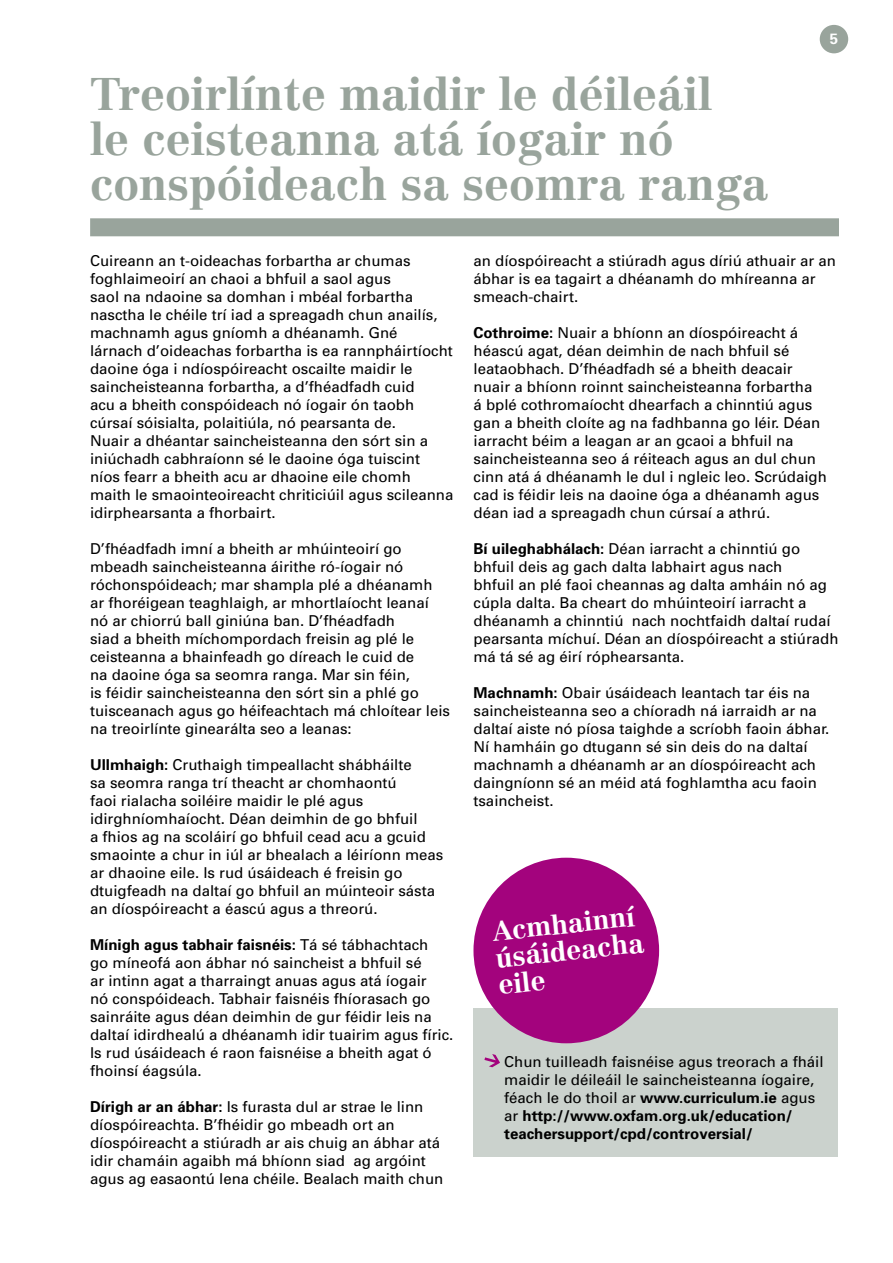
<style>
.page{position:relative;width:893px;height:1263px;background:#fff}
.page>*{position:absolute;margin:0;border:0;box-sizing:border-box;transform-origin:0 0}
.t1{font:700 45px/45px "Centennial CE";color:#99a49c}
.t2{font:700 27px/27px "Centennial CE";color:#fff}
.t3{font:15px/18px "Univers";color:#000}
.t4{font:700 15px "Univers";color:#fff}
.s1{font-weight:700}
</style>
<div class="page">
<div style="left:820px;top:25px;width:28px;height:28px;background:#99a49c;border-radius:50%"></div>
<div style="left:473px;top:1008px;width:365px;height:148px;background:#cbd2cd"></div>
<svg style="left:484px;top:1054px;width:16px;height:13px"></svg>
<div style="left:473px;top:858px;width:186px;height:185px;background:#a3037d;border-radius:50%"></div>
<div style="left:90px;top:218px;width:749px;height:18px;background:#99a49c"></div>
<h1 class="t1" style="left:90px;top:71px;width:680px">Treoirlínte maidir le déileáil<br>le ceisteanna atá íogair nó conspóideach sa seomra ranga</h1>
<p class="t4" style="left:830px;top:29px;width:10px">5</p>
<p class="t3" style="left:90px;top:252px;width:365px">Cuireann an t-oideachas forbartha ar chumas foghlaimeoirí an chaoi a bhfuil a saol agus<br>saol na ndaoine sa domhan i mbéal forbartha nasctha le chéile trí iad a spreagadh chun anailís, machnamh agus gníomh a dhéanamh. Gné lárnach d’oideachas forbartha is ea rannpháirtíocht daoine óga i ndíospóireacht oscailte maidir le saincheisteanna forbartha, a d’fhéadfadh cuid<br>acu a bheith conspóideach nó íogair ón taobh cúrsaí sóisialta, polaitiúla, nó pearsanta de.<br>Nuair a dhéantar saincheisteanna den sórt sin a iniúchadh cabhraíonn sé le daoine óga tuiscint níos fearr a bheith acu ar dhaoine eile chomh maith le smaointeoireacht chriticiúil agus scileanna idirphearsanta a fhorbairt.</p>
<p class="t3" style="left:90px;top:540px;width:362px">D’fhéadfadh imní a bheith ar mhúinteoirí go mbeadh saincheisteanna áirithe ró-íogair nó róchonspóideach; mar shampla plé a dhéanamh ar fhoréigean teaghlaigh, ar mhortlaíocht leanaí nó ar chiorrú ball giniúna ban. D’fhéadfadh<br>siad a bheith míchompordach freisin ag plé le ceisteanna a bhainfeadh go díreach le cuid de<br>na daoine óga sa seomra ranga. Mar sin féin,<br>is féidir saincheisteanna den sórt sin a phlé go tuisceanach agus go héifeachtach má chloítear leis na treoirlínte ginearálta seo a leanas:</p>
<p class="t3" style="left:90px;top:756px;width:355px"><span class="s1">Ullmhaigh:</span> Cruthaigh timpeallacht shábháilte<br>sa seomra ranga trí theacht ar chomhaontú<br>faoi rialacha soiléire maidir le plé agus idirghníomhaíocht. Déan deimhin de go bhfuil<br>a fhios ag na scoláirí go bhfuil cead acu a gcuid smaointe a chur in iúl ar bhealach a léiríonn meas ar dhaoine eile. Is rud úsáideach é freisin go dtuigfeadh na daltaí go bhfuil an múinteoir sásta an díospóireacht a éascú agus a threorú.</p>
<p class="t3" style="left:90px;top:936px;width:365px"><span class="s1">Mínigh agus tabhair faisnéis:</span> Tá sé tábhachtach<br>go míneofá aon ábhar nó saincheist a bhfuil sé<br>ar intinn agat a tharraingt anuas agus atá íogair<br>nó conspóideach. Tabhair faisnéis fhíorasach go sainráite agus déan deimhin de gur féidir leis na daltaí idirdhealú a dhéanamh idir tuairim agus fíric.<br>Is rud úsáideach é raon faisnéise a bheith agat ó fhoinsí éagsúla.</p>
<p class="t3" style="left:90px;top:1098px;width:355px"><span class="s1">Dírigh ar an ábhar:</span> Is furasta dul ar strae le linn díospóireachta. B’fhéidir go mbeadh ort an díospóireacht a stiúradh ar ais chuig an ábhar atá idir chamáin agaibh má bhíonn siad ag argóint agus ag easaontú lena chéile. Bealach maith chun</p>
<p class="t3" style="left:473px;top:252px;width:364px">an díospóireacht a stiúradh agus díriú athuair ar an ábhar is ea tagairt a dhéanamh do mhíreanna ar smeach-chairt.</p>
<p class="t3" style="left:473px;top:324px;width:355px"><span class="s1">Cothroime:</span> Nuair a bhíonn an díospóireacht á héascú agat, déan deimhin de nach bhfuil sé leataobhach. D’fhéadfadh sé a bheith deacair nuair a bhíonn roinnt saincheisteanna forbartha<br>á bplé cothromaíocht dhearfach a chinntiú agus gan a bheith cloíte ag na fadhbanna go léir. Déan iarracht béim a leagan ar an gcaoi a bhfuil na saincheisteanna seo á réiteach agus an dul chun cinn atá á dhéanamh le dul i ngleic leo. Scrúdaigh cad is féidir leis na daoine óga a dhéanamh agus déan iad a spreagadh chun cúrsaí a athrú.</p>
<p class="t3" style="left:473px;top:540px;width:367px"><span class="s1">Bí uileghabhálach:</span> Déan iarracht a chinntiú go bhfuil deis ag gach dalta labhairt agus nach<br>bhfuil an plé faoi cheannas ag dalta amháin nó ag cúpla dalta. Ba cheart do mhúinteoirí iarracht a dhéanamh a chinntiú nach nochtfaidh daltaí rudaí pearsanta míchuí. Déan an díospóireacht a stiúradh má tá sé ag éirí róphearsanta.</p>
<p class="t3" style="left:473px;top:684px;width:357px"><span class="s1">Machnamh:</span> Obair úsáideach leantach tar éis na saincheisteanna seo a chíoradh ná iarraidh ar na daltaí aiste nó píosa taighde a scríobh faoin ábhar.<br>Ní hamháin go dtugann sé sin deis do na daltaí machnamh a dhéanamh ar an díospóireacht ach daingníonn sé an méid atá foghlamtha acu faoin tsaincheist.</p>
<h2 class="t2" style="left:491px;top:917px;width:151px;rotate:-6deg">Acmhainní úsáideacha eile</h2>
<p class="t3" style="left:504px;top:1053px;width:321px">Chun tuilleadh faisnéise agus treorach a fháil maidir le déileáil le saincheisteanna íogaire, féach le do thoil ar <span class="s1">www.curriculum.ie</span> agus ar <span class="s1">http://www.oxfam.org.uk/education/ teachersupport/cpd/controversial/</span></p>
</div>
